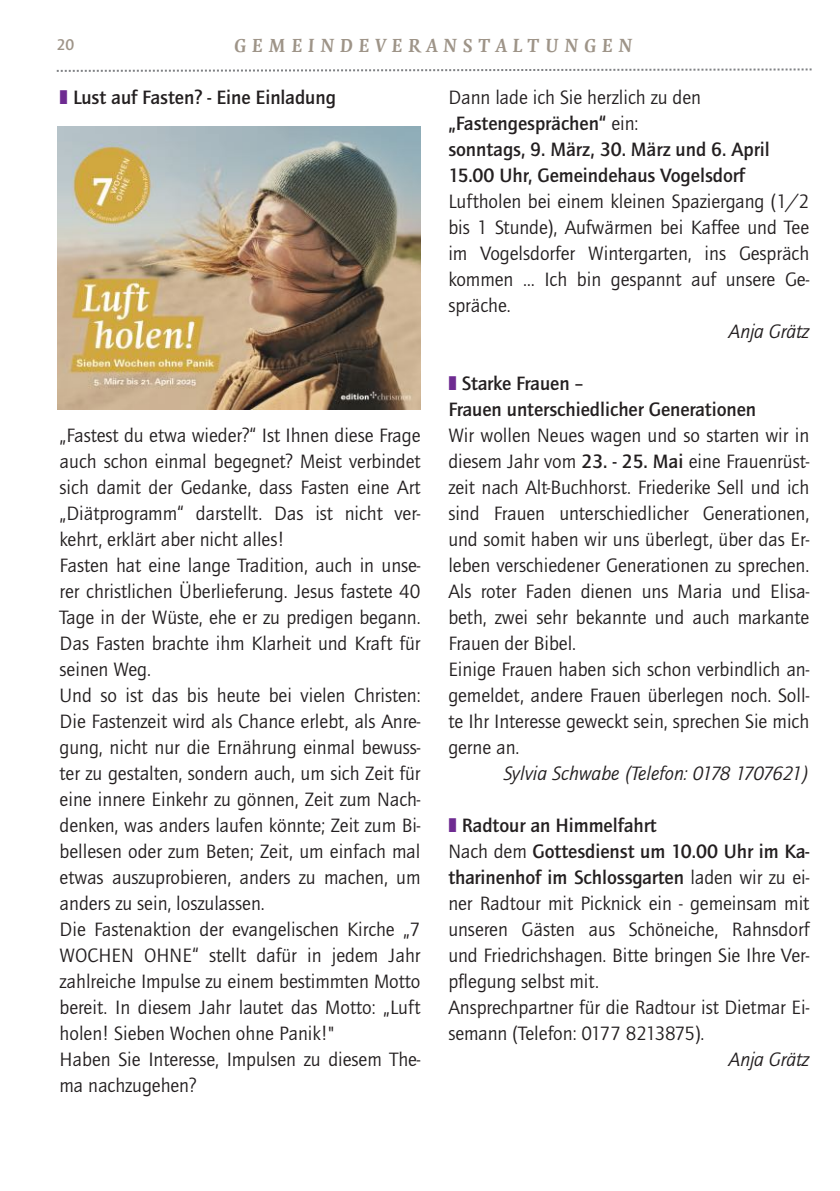
<style>
.page{position:relative;width:840px;height:1191px;background:#fff}
.page>*{position:absolute;margin:0;border:0;box-sizing:border-box;transform-origin:0 0}
.t1{font:20px/26px "Quay Sans ITC Std";color:#231f20}
.t2{font:500 20px/26px "Quay Sans ITC Std";letter-spacing:-.005em;color:#231f20}
.t3{font:italic 20px "Quay Sans ITC Std";letter-spacing:-.005em;color:#231f20}
.t4{font:italic 700 20px "Quadraat";letter-spacing:.295em;color:#9e9488}
.t5{font:500 16px "Quay Sans ITC Std";color:#9e9488}
.s1{color:#6e2b91}
.s2{font-weight:400}
.s3{font-weight:500}
</style>
<div class="page">
<svg style="left:56px;top:68px;width:756px;height:4px"></svg>
<img style="left:58px;top:127px;width:363px;height:282px">
<p class="t5" style="left:57px;top:38px;width:19px">20</p>
<p class="t4" style="left:234px;top:37px;width:399px">GEMEINDEVERANSTALTUNGEN</p>
<p class="t2" style="left:60px;top:87px;width:278px"><span class="s1">❚</span> Lust auf Fasten? - Eine Einladung</p>
<p class="t2" style="left:448px;top:87px;width:322px"><span class="s2">Dann lade ich Sie herzlich zu den </span>„Fastengesprächen“ <span class="s2">ein:<br></span>sonntags, 9. März, 30. März und 6. April 15.00 Uhr, Gemeindehaus Vogelsdorf</p>
<p class="t1" style="left:448px;top:191px;width:362px;text-align:justify">Luftholen bei einem kleinen Spaziergang (1/2 bis 1 Stunde), Aufwärmen bei Kaffee und Tee im Vogelsdorfer Wintergarten, ins Gespräch kommen … Ich bin gespannt auf unsere Ge&shy;spräche.</p>
<p class="t3" style="left:728px;top:324px;width:82px">Anja Grätz</p>
<p class="t2" style="left:448px;top:373px;width:309px"><span class="s1">❚</span> Starke Frauen –<br>Frauen unterschiedlicher Generationen</p>
<p class="t1" style="left:448px;top:425px;width:362px">Wir wollen Neues wagen und so starten wir in diesem Jahr vom <span class="s3">23. - 25. Mai</span> eine Frauenrüst&shy;zeit nach Alt-Buchhorst. Friederike Sell und ich sind Frauen unterschiedlicher Generationen, und somit haben wir uns überlegt, über das Er&shy;leben verschiedener Generationen zu sprechen.<br>Als roter Faden dienen uns Maria und Elisa&shy;beth, zwei sehr bekannte und auch markante Frauen der Bibel.<br>Einige Frauen haben sich schon verbindlich an&shy;gemeldet, andere Frauen überlegen noch. Soll&shy;te Ihr Interesse geweckt sein, sprechen Sie mich gerne an.</p>
<p class="t3" style="left:503px;top:766px;width:307px">Sylvia Schwabe (Telefon: 0178 1707621)</p>
<p class="t1" style="left:448px;top:815px;width:362px"><span class="s1">❚</span> <span class="s3">Radtour an Himmelfahrt<br></span>Nach dem <span class="s3">Gottesdienst um 10.00 Uhr im Ka&shy;tharinenhof im Schlossgarten</span> laden wir zu ei&shy;ner Radtour mit Picknick ein - gemeinsam mit unseren Gästen aus Schöneiche, Rahnsdorf und Friedrichshagen. Bitte bringen Sie Ihre Ver&shy;pflegung selbst mit.<br>Ansprechpartner für die Radtour ist Dietmar Ei&shy;semann (Telefon: 0177 8213875).</p>
<p class="t3" style="left:728px;top:1052px;width:82px">Anja Grätz</p>
<p class="t1" style="left:60px;top:425px;width:362px">„Fastest du etwa wieder?“ Ist Ihnen diese Frage auch schon einmal begegnet? Meist verbindet sich damit der Gedanke, dass Fasten eine Art „Diätprogramm“ darstellt. Das ist nicht ver&shy;kehrt, erklärt aber nicht alles!<br>Fasten hat eine lange Tradition, auch in unse&shy;rer christlichen Überlieferung. Jesus fastete 40<br>Tage in der Wüste, ehe er zu predigen begann.<br>Das Fasten brachte ihm Klarheit und Kraft für seinen Weg.<br>Und so ist das bis heute bei vielen Christen:<br>Die Fastenzeit wird als Chance erlebt, als Anre&shy;gung, nicht nur die Ernährung einmal bewuss&shy;ter zu gestalten, sondern auch, um sich Zeit für eine innere Einkehr zu gönnen, Zeit zum Nach&shy;denken, was anders laufen könnte; Zeit zum Bi&shy;bellesen oder zum Beten; Zeit, um einfach mal etwas auszuprobieren, anders zu machen, um anders zu sein, loszulassen.<br>Die Fastenaktion der evangelischen Kirche „7<br>WOCHEN OHNE“ stellt dafür in jedem Jahr zahlreiche Impulse zu einem bestimmten Motto bereit. In diesem Jahr lautet das Motto: „Luft holen! Sieben Wochen ohne Panik!"<br>Haben Sie Interesse, Impulsen zu diesem The&shy;ma nachzugehen?</p>
</div>
